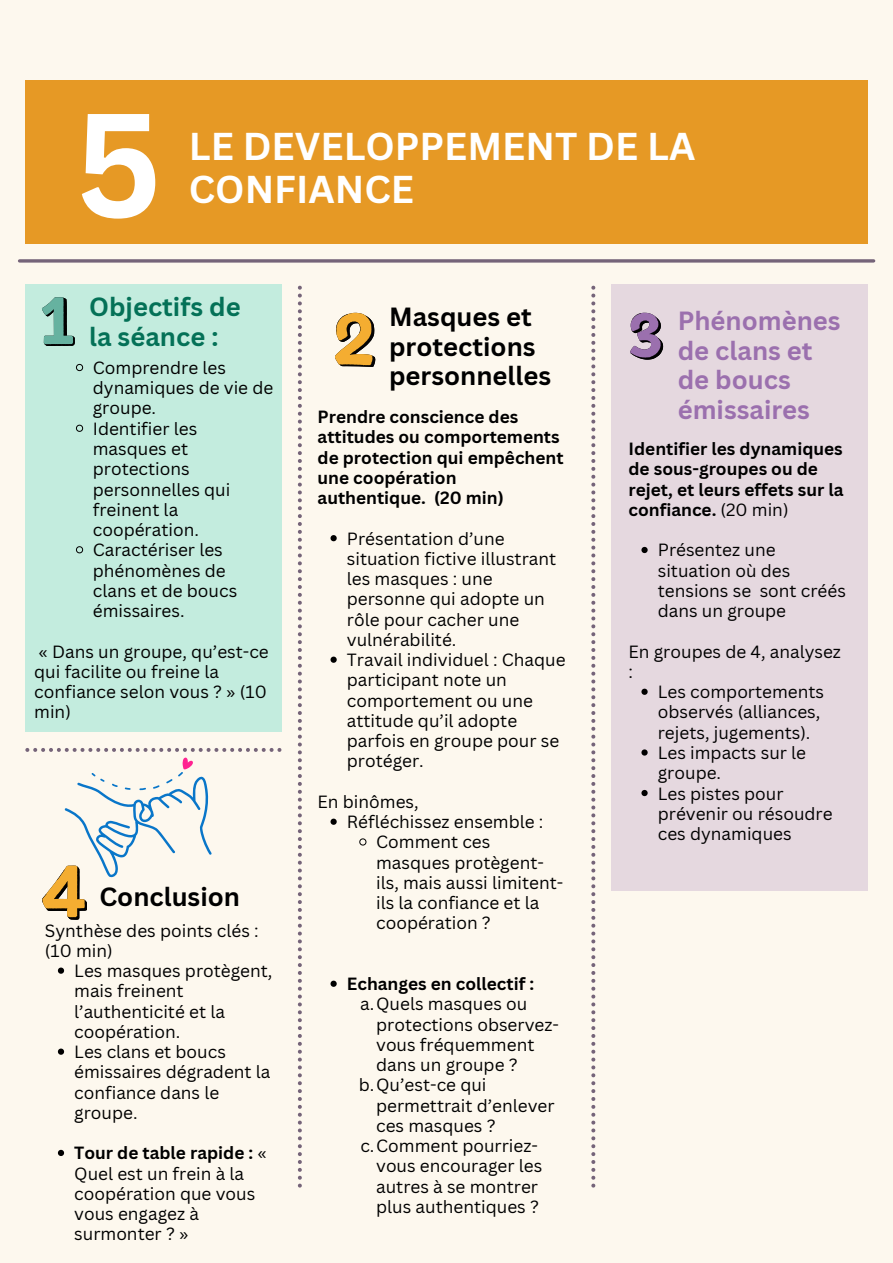
<style>
.page{position:relative;width:893px;height:1263px;background:#fdf8ee}
.page>*{position:absolute;margin:0;border:0;box-sizing:border-box;transform-origin:0 0}
.t1{font:700 144.45px "Canva Sans";color:#fff}
.t2{font:700 37.8px "Canva Sans";color:#fff}
.t3{font:700 25.65px/29.5px "Canva Sans";color:#000}
.t4{font:700 25.65px/29.5px "Canva Sans";color:#9b70ae}
.t5{font:700 25.65px/29.5px "Canva Sans";color:#047157}
.t6{font:17.25px/20.2px "Canva Sans";color:#000}
.t7{font:700 17.25px/20.2px "Canva Sans";color:#000}
.s1{font-weight:700}
.s2{font-weight:400}
</style>
<div class="page">
<svg style="left:298px;top:286px;width:4px;height:901px"></svg>
<svg style="left:591px;top:286px;width:4px;height:901px"></svg>
<svg style="left:20px;top:259px;width:853px;height:4px;background:#897a8b"></svg>
<div style="left:25px;top:284px;width:257px;height:448px;background:#c3ecde"></div>
<div style="left:611px;top:284px;width:257px;height:606px;background:#e5d8df"></div>
<div style="left:25px;top:80px;width:842px;height:164px;background:#e69925"></div>
<svg style="left:335px;top:313px;width:40px;height:54px"></svg>
<svg style="left:42px;top:297px;width:33px;height:49px"></svg>
<svg style="left:630px;top:313px;width:33px;height:47px"></svg>
<svg style="left:25px;top:748px;width:256px;height:171px"></svg>
<svg style="left:76px;top:364px;width:7px;height:7px"></svg>
<svg style="left:76px;top:424px;width:7px;height:8px"></svg>
<svg style="left:76px;top:546px;width:7px;height:7px"></svg>
<svg style="left:330px;top:535px;width:7px;height:6px"></svg>
<svg style="left:330px;top:657px;width:7px;height:6px"></svg>
<svg style="left:330px;top:819px;width:7px;height:6px"></svg>
<svg style="left:359px;top:838px;width:7px;height:8px"></svg>
<svg style="left:330px;top:981px;width:7px;height:6px"></svg>
<svg style="left:641px;top:547px;width:6px;height:6px"></svg>
<svg style="left:641px;top:689px;width:6px;height:6px"></svg>
<svg style="left:641px;top:749px;width:6px;height:7px"></svg>
<svg style="left:641px;top:790px;width:6px;height:6px"></svg>
<svg style="left:58px;top:967px;width:6px;height:7px"></svg>
<svg style="left:58px;top:1048px;width:6px;height:7px"></svg>
<svg style="left:58px;top:1150px;width:6px;height:6px"></svg>
<p class="t1" style="left:75px;top:63px;width:88px">5</p>
<p class="t2" style="left:189px;top:119px;width:508px">LE DEVELOPPEMENT DE LA</p>
<p class="t2" style="left:189px;top:163px;width:227px">CONFIANCE</p>
<p class="t5" style="left:89px;top:292px;width:153px">Objectifs de la séance :</p>
<h1 class="t6" style="left:93px;top:357px;width:182px">Comprendre les dynamiques de vie de groupe.</h1>
<p class="t6" style="left:93px;top:418px;width:139px">Identifier les masques et protections personnelles qui freinent la coopération.</p>
<p class="t6" style="left:93px;top:539px;width:146px">Caractériser les phénomènes de clans et de boucs émissaires.</p>
<h2 class="t6" style="left:34px;top:641px;width:236px">« Dans un groupe, qu’est-ce qui facilite ou freine la confiance selon vous ? » (10 min)</h2>
<p class="t3" style="left:99px;top:881px;width:142px">Conclusion</p>
<p class="t6" style="left:45px;top:920px;width:215px">Synthèse des points clés : (10 min)</p>
<p class="t6" style="left:74px;top:960px;width:200px">Les masques protègent, mais freinent l’authenticité et la coopération.</p>
<p class="t6" style="left:74px;top:1041px;width:198px">Les clans et boucs émissaires dégradent la confiance dans le groupe.</p>
<p class="t6" style="left:74px;top:1142px;width:194px"><span class="s1">Tour de table rapide :</span> «<br>Quel est un frein à la coopération que vous vous engagez à surmonter ? »</p>
<p class="t3" style="left:389px;top:301px;width:164px">Masques et protections personnelles</p>
<p class="t7" style="left:317px;top:406px;width:247px">Prendre conscience des attitudes ou comportements de protection qui empêchent une coopération authentique. (20 min)</p>
<p class="t6" style="left:347px;top:528px;width:211px">Présentation d’une situation fictive illustrant les masques : une personne qui adopte un rôle pour cacher une vulnérabilité.</p>
<p class="t6" style="left:347px;top:649px;width:220px">Travail individuel : Chaque participant note un comportement ou une attitude qu’il adopte parfois en groupe pour se protéger.</p>
<p class="t6" style="left:317px;top:791px;width:103px">En binômes,</p>
<p class="t6" style="left:347px;top:811px;width:198px">Réfléchissez ensemble :</p>
<p class="t6" style="left:376px;top:832px;width:189px">Comment ces masques protègent&shy;ils, mais aussi limitent&shy;ils la confiance et la coopération ?</p>
<h2 class="t7" style="left:347px;top:973px;width:189px">Echanges en collectif :</h2>
<p class="t6" style="left:376px;top:994px;width:184px;text-indent:-16px">a.Quels masques ou protections observez&shy;vous fréquemment dans un groupe ?</p>
<p class="t6" style="left:376px;top:1075px;width:180px;text-indent:-17px">b.Qu’est-ce qui permettrait d’enlever ces masques ?</p>
<p class="t6" style="left:376px;top:1135px;width:168px;text-indent:-16px">c.Comment pourriez&shy;vous encourager les autres à se montrer plus authentiques ?</p>
<p class="t4" style="left:677px;top:305px;width:164px">Phénomènes de clans et de boucs émissaires</p>
<p class="t7" style="left:628px;top:438px;width:216px">Identifier les dynamiques de sous-groupes ou de rejet, et leurs effets sur la confiance. <span class="s2">(20 min)</span></p>
<p class="t6" style="left:658px;top:540px;width:190px">Présentez une situation où des tensions se sont créés dans un groupe</p>
<h2 class="t6" style="left:628px;top:641px;width:214px">En groupes de 4, analysez :</h2>
<h3 class="t6" style="left:658px;top:681px;width:168px">Les comportements observés (alliances, rejets, jugements).</h3>
<p class="t6" style="left:658px;top:742px;width:150px">Les impacts sur le groupe.</p>
<p class="t6" style="left:658px;top:783px;width:176px">Les pistes pour prévenir ou résoudre ces dynamiques</p>
</div>
